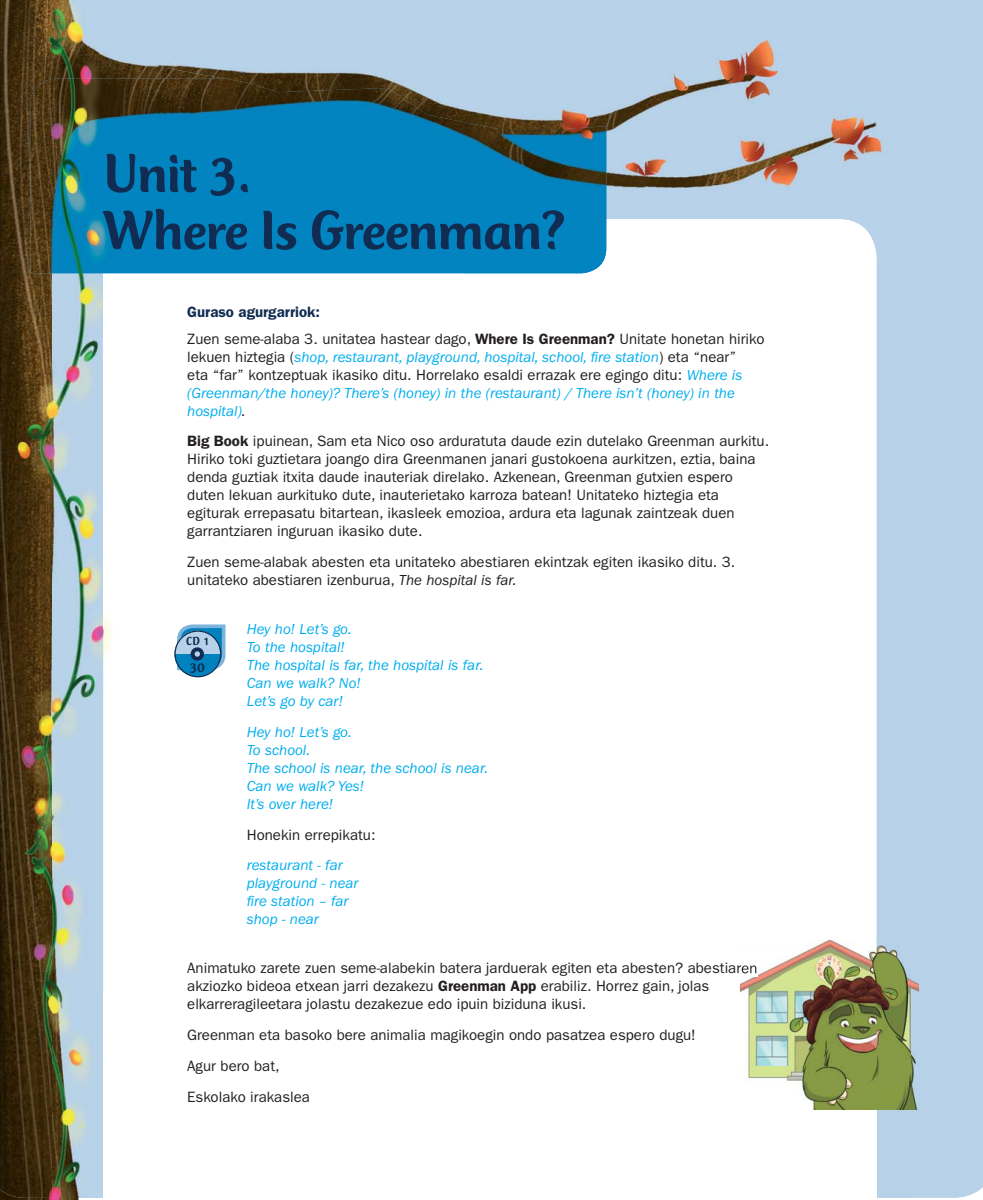
<style>
.page{position:relative;width:983px;height:1200px;background:#fff}
.page>*{position:absolute;margin:0;border:0;box-sizing:border-box;transform-origin:0 0}
.t1{font:500 57px/57px "Club Type Std";letter-spacing:-.01em;color:#102c52}
.t2{font:15px/18px "ITC Franklin Gothic Std";color:#231f20}
.t3{font:italic 15px/18px "ITC Franklin Gothic Std";color:#00aeef}
.t4{font:500 14.7px "Club Type Std";color:#102c52}
.t5{font:500 12.15px "Club Type Std";color:#102c52}
.s1{font-weight:600;color:#102c52}
.s2{font-weight:600}
.s3{font-style:normal;color:#231f20}
.s4{color:#231f20}
.s5{font-style:italic}
</style>
<div class="page">
<div style="left:909px;top:0;width:73px;height:1197px;background:#b7d2e8"></div>
<img style="left:0;top:1197px;width:909px;height:2px">
<img style="left:0;top:0;width:267px;height:103px">
<div style="left:267px;top:0;width:642px;height:51px;background:#b8d2e9"></div>
<img style="left:606px;top:51px;width:303px;height:208px">
<img style="left:0;top:103px;width:53px;height:1094px">
<img style="left:53px;top:273px;width:50px;height:924px">
<div style="left:876px;top:259px;width:33px;height:680px;background:#b7d2e8"></div>
<div style="left:876px;top:1108px;width:33px;height:89px;background:#b7d2e8"></div>
<img style="left:567px;top:219px;width:309px;height:55px">
<img style="left:103px;top:273px;width:464px;height:926px">
<img style="left:566px;top:941px;width:207px;height:258px">
<img style="left:773px;top:1108px;width:103px;height:91px">
<img style="left:30px;top:79px;width:576px;height:194px">
<img style="left:111px;top:11px;width:552px;height:118px">
<img style="left:187px;top:962px;width:552px;height:13px">
<div style="left:174px;top:631px;width:46px;height:45px;background:#0082bf;border-radius:50%"></div>
<svg style="left:174px;top:622px;width:53px;height:49px"></svg>
<div style="left:174px;top:630px;width:47px;height:47px;border:1px solid #102c52;border-radius:50%"></div>
<img style="left:739px;top:939px;width:179px;height:169px">
<h1 class="t1" style="left:103px;top:149px;width:463px">Unit 3.<br>Where Is Greenman?</h1>
<p class="t2" style="left:187px;top:299px;width:578px;line-height:26.5px"><span class="s1">Guraso agurgarriok:<br></span>Zuen seme-alaba 3. unitatea hastear dago, <span class="s2">Where Is Greenman?</span> Unitate honetan hiriko</p>
<p class="t3" style="left:187px;top:348px;width:556px"><span class="s3">lekuen hiztegia (</span>shop, restaurant, playground, hospital, school, fire station<span class="s3">) eta “near” eta “far” kontzeptuak ikasiko ditu. Horrelako esaldi errazak ere egingo ditu:</span> Where is (Greenman/the honey)? There’s (honey) in the (restaurant) / There isn’t (honey) in the hospital)<span class="s4">.</span></p>
<p class="t2" style="left:187px;top:433px;width:583px"><span class="s2">Big Book</span> ipuinean, Sam eta Nico oso arduratuta daude ezin dutelako Greenman aurkitu.<br>Hiriko toki guztietara joango dira Greenmanen janari gustokoena aurkitzen, eztia, baina denda guztiak itxita daude inauteriak direlako. Azkenean, Greenman gutxien espero duten lekuan aurkituko dute, inauterietako karroza batean! Unitateko hiztegia eta egiturak errepasatu bitartean, ikasleek emozioa, ardura eta lagunak zaintzeak duen garrantziaren inguruan ikasiko dute.</p>
<p class="t2" style="left:187px;top:554px;width:549px">Zuen seme-alabak abesten eta unitateko abestiaren ekintzak egiten ikasiko ditu. 3. unitateko abestiaren izenburua, <span class="s5">The hospital is far.</span></p>
<p class="t3" style="left:247px;top:620px;width:238px">Hey ho! Let’s go.<br>To the hospital!<br>The hospital is far, the hospital is far.<br>Can we walk? No!<br>Let’s go by car!</p>
<p class="t3" style="left:247px;top:723px;width:243px">Hey ho! Let’s go.<br>To school.<br>The school is near, the school is near.<br>Can we walk? Yes!<br>It’s over here!</p>
<p class="t2" style="left:247px;top:826px;width:130px">Honekin errepikatu:</p>
<p class="t3" style="left:247px;top:857px;width:113px">restaurant - far playground - near fire station – far shop - near</p>
<p class="t2" style="left:187px;top:959px;width:571px">Animatuko zarete zuen seme-alabekin batera jarduerak egiten eta abesten? abestiaren akziozko bideoa etxean jarri dezakezu <span class="s2">Greenman App</span> erabiliz. Horrez gain, jolas elkarreragileetara jolastu dezakezue edo ipuin biziduna ikusi.</p>
<p class="t2" style="left:187px;top:1020px;width:510px;line-height:30.8px">Greenman eta basoko bere animalia magikoegin ondo pasatzea espero dugu!<br>Agur bero bat,<br>Eskolako irakaslea</p>
<p class="t5" style="left:186px;top:635px;width:25px">CD 1</p>
<p class="t4" style="left:190px;top:660px;width:16px">30</p>
</div>
